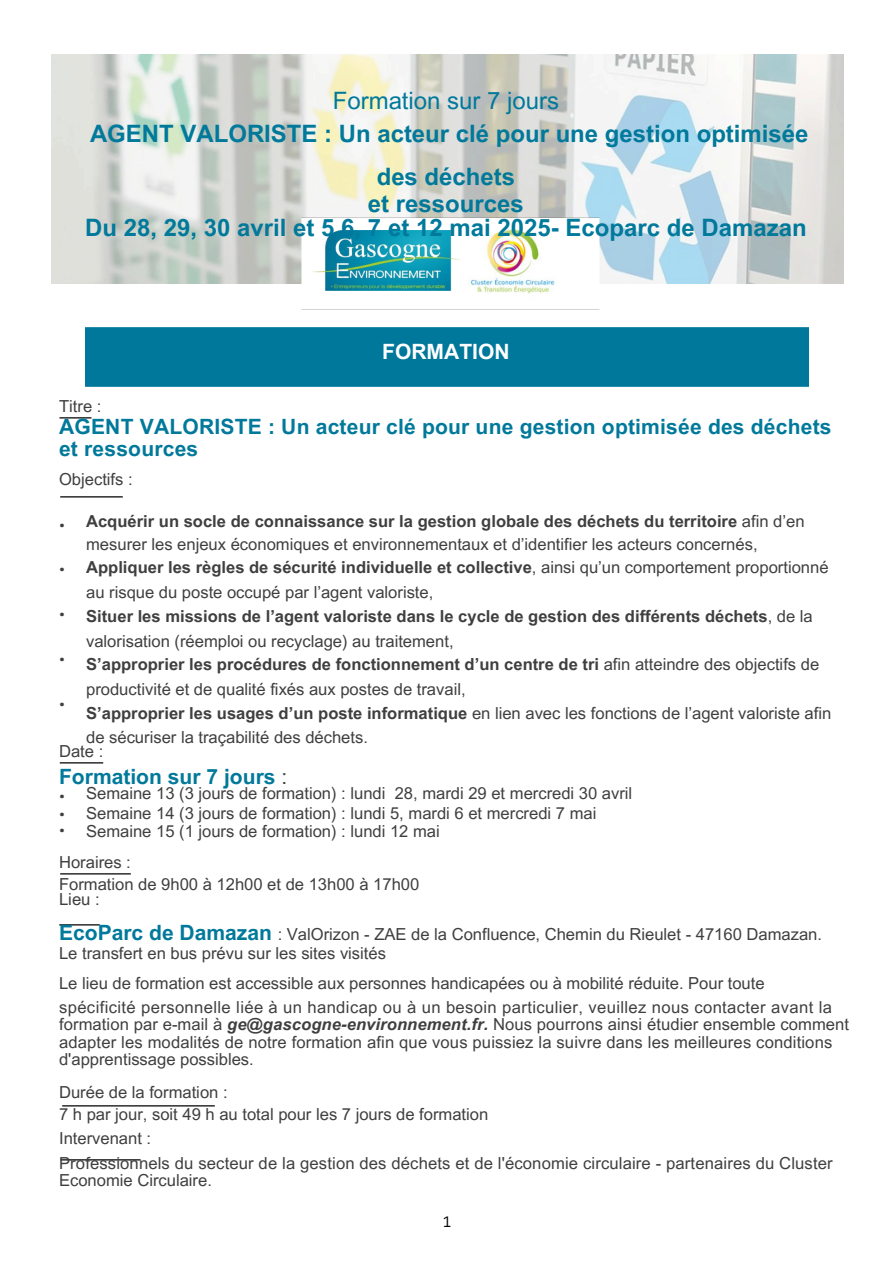
<style>
.page{position:relative;width:894px;height:1264px;background:#fff}
.page>*{position:absolute;margin:0;border:0;box-sizing:border-box;transform-origin:0 0}
.t1{font:700 24px/32.7px "Arial MT Pro";color:#00799b;text-align:center}
.t2{font:700 21px/22.5px "Arial MT Pro";letter-spacing:.01em;color:#00799b}
.t3{font:700 21px "Arial MT Pro";color:#fff}
.t4{font:16.65px "Arial MT Pro";letter-spacing:.01em;color:#3f3f3f}
.t5{font:16.5px "Arial MT Pro";color:#3f3f3f}
.t6{font:700 16.5px "Arial MT Pro";color:#3f3f3f}
.t7{font:16.5px "Arial MT Pro";letter-spacing:.025em;color:#3f3f3f}
.t8{font:15px "IBM Plex Sans";color:#3f3f3f}
.t9{font:15px "IBM Plex Sans Cond";color:#000}
.s1{font-weight:400}
.s2{font-weight:700}
.s3{font-weight:400;color:#3f3f3f}
.s4{font-weight:700;font-style:italic}
</style>
<div class="page">
<img style="left:62px;top:1105px;width:153px;height:1px">
<img style="left:60px;top:1159px;width:81px;height:1px">
<img style="left:60px;top:873px;width:71px;height:1px">
<img style="left:60px;top:496px;width:63px;height:1px">
<img style="left:59px;top:762px;width:44px;height:1px">
<img style="left:59px;top:924px;width:41px;height:1px">
<img style="left:59px;top:418px;width:33px;height:1px">
<div style="left:85px;top:328px;width:723px;height:58px;background:#00789b"></div>
<img style="left:52px;top:54px;width:791px;height:230px">
<img style="left:294px;top:211px;width:312px;height:99px">
<img style="left:312px;top:230px;width:149px;height:61px">
<img style="left:462px;top:223px;width:103px;height:77px">
<p class="t1" style="left:90px;top:87px;width:719px"><span class="s1">Formation sur 7 jours<br></span>AGENT VALORISTE : Un acteur clé pour une gestion optimisée</p>
<p class="t1" style="left:368px;top:166px;width:157px;line-height:27px">des déchets et ressources</p>
<p class="t1" style="left:85px;top:214px;width:722px">Du 28, 29, 30 avril et 5,6, 7 et 12 mai 2025- Ecoparc de Damazan</p>
<p class="t5" style="left:59px;top:400px;width:44px">Titre :</p>
<p class="t3" style="left:382px;top:343px;width:129px">FORMATION</p>
<p class="t2" style="left:59px;top:418px;width:773px">AGENT VALORISTE : Un acteur clé pour une gestion optimisée des déchets et ressources</p>
<p class="t5" style="left:59px;top:472px;width:75px">Objectifs :</p>
<p class="t8" style="left:59px;top:514px;width:7px">•</p>
<h2 class="t6" style="left:86px;top:515px;width:719px">Acquérir un socle de connaissance sur la gestion globale des déchets du territoire <span class="s1">afin d’en</span></h2>
<p class="t5" style="left:86px;top:538px;width:672px">mesurer les enjeux économiques et environnementaux et d’identifier les acteurs concernés,</p>
<p class="t6" style="left:86px;top:561px;width:743px">Appliquer les règles de sécurité individuelle et collective<span class="s1">, ainsi qu’un comportement proportionné</span></p>
<h4 class="t5" style="left:86px;top:586px;width:348px">au risque du poste occupé par l’agent valoriste,</h4>
<p class="t6" style="left:86px;top:610px;width:728px">Situer les missions de l’agent valoriste dans le cycle de gestion des différents déchets<span class="s1">, de la</span></p>
<p class="t5" style="left:86px;top:634px;width:369px">valorisation (réemploi ou recyclage) au traitement,</p>
<p class="t6" style="left:86px;top:658px;width:734px">S’approprier les procédures de fonctionnement d’un centre de tri <span class="s1">afin atteindre des objectifs de</span></p>
<p class="t5" style="left:86px;top:683px;width:381px">productivité et de qualité fixés aux postes de travail,</p>
<p class="t5" style="left:86px;top:706px;width:746px"><span class="s2">S’approprier les usages d’un poste informatique</span> en lien avec les fonctions de l’agent valoriste afin</p>
<p class="t5" style="left:86px;top:731px;width:283px">de sécuriser la traçabilité des déchets.</p>
<p class="t8" style="left:59px;top:559px;width:7px">•</p>
<p class="t8" style="left:59px;top:603px;width:7px">•</p>
<p class="t8" style="left:59px;top:648px;width:7px">•</p>
<p class="t8" style="left:59px;top:693px;width:7px">•</p>
<p class="t5" style="left:59px;top:744px;width:46px">Date :</p>
<p class="t2" style="left:59px;top:767px;width:230px">Formation sur 7 jours <span class="s3">:</span></p>
<p class="t8" style="left:59px;top:785px;width:7px">•</p>
<p class="t8" style="left:59px;top:803px;width:7px">•</p>
<p class="t8" style="left:59px;top:819px;width:7px">•</p>
<p class="t5" style="left:86px;top:786px;width:547px">Semaine 13 (3 jours de formation) : lundi 28, mardi 29 et mercredi 30 avril</p>
<p class="t5" style="left:86px;top:807px;width:511px">Semaine 14 (3 jours de formation) : lundi 5, mardi 6 et mercredi 7 mai</p>
<h4 class="t5" style="left:86px;top:825px;width:355px">Semaine 15 (1 jours de formation) : lundi 12 mai</h4>
<p class="t5" style="left:59px;top:855px;width:73px">Horaires :</p>
<p class="t5" style="left:59px;top:878px;width:361px">Formation de 9h00 à 12h00 et de 13h00 à 17h00</p>
<p class="t4" style="left:59px;top:892px;width:42px">Lieu :</p>
<p class="t5" style="left:277px;top:928px;width:545px">: ValOrizon - ZAE de la Confluence, Chemin du Rieulet - 47160 Damazan.</p>
<p class="t5" style="left:59px;top:947px;width:328px">Le transfert en bus prévu sur les sites visités</p>
<p class="t5" style="left:59px;top:976px;width:707px">Le lieu de formation est accessible aux personnes handicapées ou à mobilité réduite. Pour toute</p>
<p class="t7" style="left:59px;top:1001px;width:774px">spécificité personnelle liée à un handicap ou à un besoin particulier, veuillez nous contacter avant la</p>
<p class="t5" style="left:59px;top:1018px;width:791px">formation par e-mail à <span class="s4">ge@gascogne-environnement.fr.</span> Nous pourrons ainsi étudier ensemble comment</p>
<p class="t5" style="left:59px;top:1036px;width:774px">adapter les modalités de notre formation afin que vous puissiez la suivre dans les meilleures conditions</p>
<p class="t5" style="left:59px;top:1053px;width:196px">d'apprentissage possibles.</p>
<p class="t5" style="left:59px;top:1085px;width:170px">Durée de la formation :</p>
<p class="t5" style="left:59px;top:1108px;width:430px">7 h par jour, soit 49 h au total pour les 7 jours de formation</p>
<h3 class="t5" style="left:59px;top:1131px;width:94px">Intervenant :</h3>
<p class="t4" style="left:59px;top:1156px;width:774px">Professionnels du secteur de la gestion des déchets et de l'économie circulaire - partenaires du Cluster</p>
<p class="t5" style="left:59px;top:1173px;width:154px">Economie Circulaire.</p>
<h1 class="t2" style="left:59px;top:924px;width:214px">EcoParc de Damazan</h1>
<p class="t9" style="left:443px;top:1211px;width:10px">1</p>
</div>
